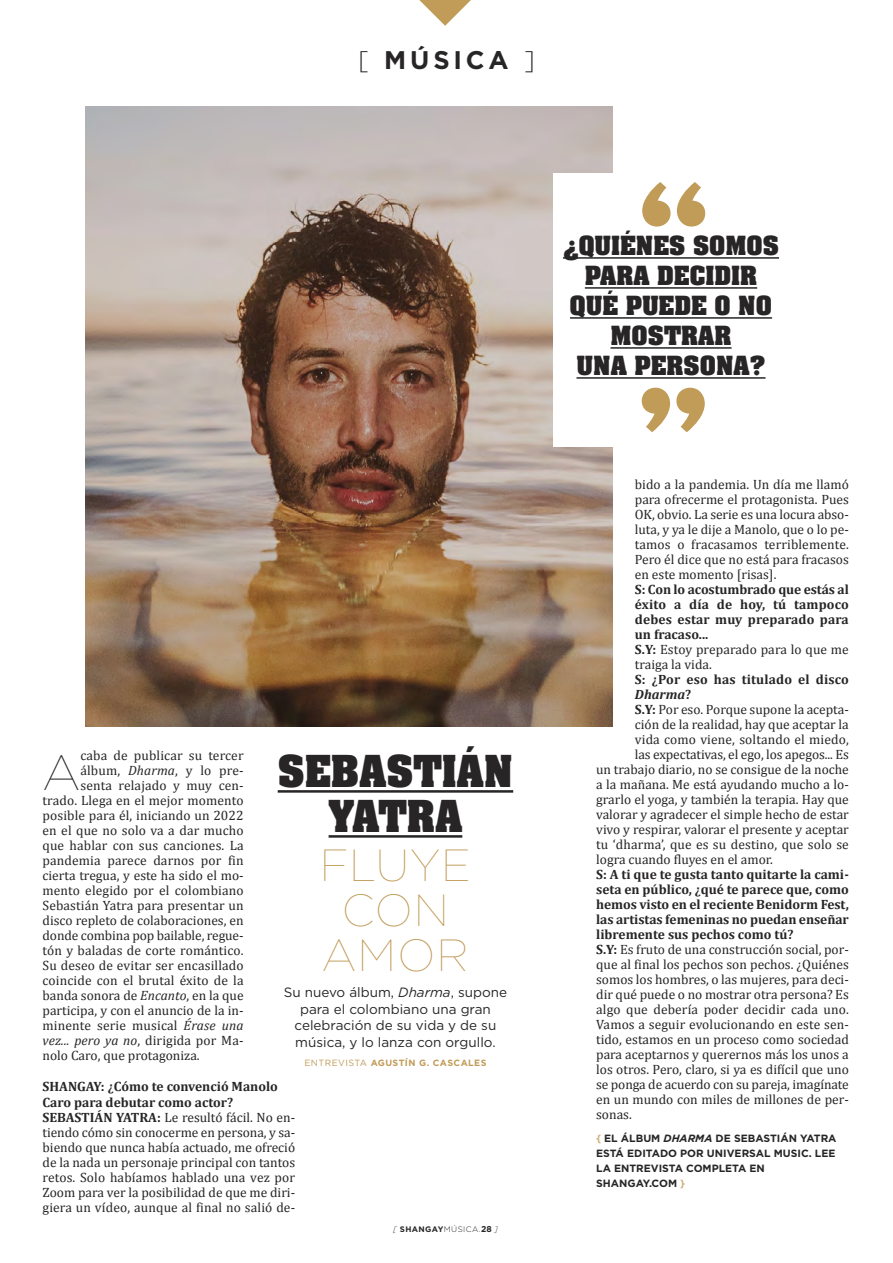
<style>
.page{position:relative;width:893px;height:1263px;background:#fff}
.page>*{position:absolute;margin:0;border:0;box-sizing:border-box;transform-origin:0 0}
.t1{font:700 135px "Aachen";color:#c19b58}
.t2{font:100 49.5px "Gotham";color:#272526}
.t3{font:100 45px/45px "Gotham";letter-spacing:.025em;color:#c19b58;text-align:center}
.t4{font:700 37.5px "Aachen";color:#272526}
.t5{font:700 25.5px "Gotham";letter-spacing:.15em;color:#272526}
.t6{font:700 22.5px "Aachen";color:#272526}
.t7{font:13.5px/15px "Cambria";color:#272526;text-align:justify}
.t8{font:700 13.5px/15px "Cambria";color:#272526}
.t9{font:13.5px/16.5px "Gotham";color:#272526;text-align:center}
.t10{font:700 10.5px/15px "Gotham";color:#272526}
.t11{font:700 9px "Gotham";letter-spacing:.05em;color:#c19b58}
.t12{font:700 7.95px "Gotham";letter-spacing:.05em;color:#272526}
.s1{font-weight:300}
.s2{font-style:italic}
.s3{font-weight:400}
.s4{font-weight:700}
.s5{font-weight:300;font-style:italic}
.s6{font-size:8.55px}
.s7{color:#ceaf7a}
</style>
<div class="page">
<img style="left:85px;top:106px;width:527px;height:621px">
<hr style="left:278px;top:790px;width:235px;height:3px;background:#272526">
<hr style="left:329px;top:835px;width:133px;height:3px;background:#272526">
<div style="left:553px;top:174px;width:157px;height:273px;background:#fff"></div>
<hr style="left:563px;top:257px;width:216px;height:2px;background:#272526">
<hr style="left:585px;top:287px;width:172px;height:2px;background:#272526">
<hr style="left:570px;top:317px;width:202px;height:2px;background:#272526">
<hr style="left:610px;top:347px;width:122px;height:2px;background:#272526">
<hr style="left:576px;top:377px;width:189px;height:2px;background:#272526">
<svg style="left:419px;top:0;width:52px;height:26px"></svg>
<p class="t5" style="left:358px;top:50px;width:178px"><span class="s1">[</span> MÚSICA <span class="s1">]</span></p>
<p class="t4" style="left:278px;top:755px;width:237px">SEBASTIÁN</p>
<p class="t4" style="left:329px;top:800px;width:135px">YATRA</p>
<p class="t3" style="left:320px;top:847px;width:153px">FLUYE<br>CON<br>AMOR</p>
<p class="t9" style="left:284px;top:985px;width:225px">Su nuevo álbum, <span class="s2">Dharma</span>, supone para el colombiano una gran celebración de su vida y de su música, y lo lanza con orgullo.</p>
<p class="t11" style="left:304px;top:1059px;width:184px"><span class="s3">ENTREVISTA</span> AGUSTÍN G. CASCALES</p>
<p class="t2" style="left:43px;top:755px;width:39px">A</p>
<p class="t7" style="left:80px;top:747px;width:165px">caba de publicar su tercer</p>
<p class="t7" style="left:80px;top:762px;width:165px">álbum, <span class="s2">Dharma</span>, y lo pre-</p>
<p class="t7" style="left:80px;top:777px;width:165px">senta relajado y muy cen-</p>
<p class="t7" style="left:43px;top:792px;width:203px">trado. Llega en el mejor momento</p>
<p class="t7" style="left:43px;top:807px;width:203px">posible para él, iniciando un 2022</p>
<p class="t7" style="left:43px;top:822px;width:203px">en el que no solo va a dar mucho</p>
<p class="t7" style="left:43px;top:837px;width:203px">que hablar con sus canciones. La</p>
<p class="t7" style="left:43px;top:852px;width:203px">pandemia parece darnos por fin</p>
<p class="t7" style="left:43px;top:867px;width:203px">cierta tregua, y este ha sido el mo-</p>
<p class="t7" style="left:43px;top:882px;width:203px">mento elegido por el colombiano</p>
<p class="t7" style="left:43px;top:897px;width:203px">Sebastián Yatra para presentar un</p>
<p class="t7" style="left:43px;top:912px;width:203px">disco repleto de colaboraciones, en</p>
<p class="t7" style="left:43px;top:927px;width:203px">donde combina pop bailable, regue-</p>
<p class="t7" style="left:43px;top:942px;width:203px">tón y baladas de corte romántico.</p>
<p class="t7" style="left:43px;top:957px;width:203px">Su deseo de evitar ser encasillado</p>
<p class="t7" style="left:43px;top:972px;width:203px">coincide con el brutal éxito de la</p>
<p class="t7" style="left:43px;top:987px;width:203px">banda sonora de <span class="s2">Encanto</span>, en la que</p>
<p class="t7" style="left:43px;top:1002px;width:203px">participa, y con el anuncio de la in-</p>
<p class="t7" style="left:43px;top:1017px;width:203px">minente serie musical <span class="s2">Érase una</span></p>
<p class="t7" style="left:43px;top:1032px;width:203px"><span class="s2">vez... pero ya no</span>, dirigida por Ma-</p>
<p class="t7" style="left:43px;top:1047px;width:159px">nolo Caro, que protagoniza.</p>
<p class="t8" style="left:43px;top:1078px;width:237px;line-height:16.2px">SHANGAY: ¿Cómo te convenció Manolo<br>Caro para debutar como actor?</p>
<p class="t7" style="left:43px;top:1109px;width:254px"><span class="s4">SEBASTIÁN YATRA:</span> Le resultó fácil. No en&shy;tiendo cómo sin conocerme en persona, y sa&shy;biendo que nunca había actuado, me ofreció de la nada un personaje principal con tantos retos. Solo habíamos hablado una vez por Zoom para ver la posibilidad de que me diri&shy;giera un vídeo, aunque al final no salió de-</p>
<p class="t12" style="left:393px;top:1226px;width:106px"><span class="s5">[</span> SHANGAY<span class="s1">MÚSICA.</span><span class="s6">28</span> <span class="s5">]</span></p>
<p class="t1" style="left:633px;top:184px;width:82px">“</p>
<p class="t6" style="left:563px;top:236px;width:217px">¿QUIÉNES SOMOS</p>
<p class="t6" style="left:585px;top:266px;width:174px">PARA DECIDIR</p>
<p class="t6" style="left:570px;top:296px;width:204px">QUÉ PUEDE O NO</p>
<p class="t6" style="left:610px;top:326px;width:123px">MOSTRAR</p>
<p class="t6" style="left:576px;top:356px;width:190px">UNA PERSONA?</p>
<p class="t1" style="left:714px;top:430px;width:82px;rotate:-180deg">“</p>
<p class="t7" style="left:635px;top:476px;width:216px">bido a la pandemia. Un día me llamó para ofrecerme el protagonista. Pues OK, obvio. La serie es una locura abso&shy;luta, y ya le dije a Manolo, que o lo pe&shy;tamos o fracasamos terriblemente.<br>Pero él dice que no está para fracasos en este momento [risas].</p>
<p class="t8" style="left:635px;top:581px;width:215px;text-align:justify">S: Con lo acostumbrado que estás al éxito a día de hoy, tú tampoco debes estar muy preparado para un fracaso...</p>
<p class="t7" style="left:635px;top:641px;width:215px"><span class="s4">S.Y:</span> Estoy preparado para lo que me traiga la vida.</p>
<p class="t8" style="left:635px;top:671px;width:215px">S: ¿Por eso has titulado el disco<br><span class="s2">Dharma</span>?</p>
<p class="t7" style="left:635px;top:701px;width:215px"><span class="s4">S.Y:</span> Por eso. Porque supone la acepta-</p>
<p class="t7" style="left:635px;top:716px;width:215px">ción de la realidad, hay que aceptar la</p>
<p class="t7" style="left:635px;top:731px;width:216px">vida como viene, soltando el miedo,</p>
<p class="t7" style="left:635px;top:746px;width:215px">las expectativas, el ego, los apegos... Es</p>
<p class="t7" style="left:596px;top:761px;width:254px">un trabajo diario, no se consigue de la noche</p>
<p class="t7" style="left:596px;top:776px;width:254px">a la mañana. Me está ayudando mucho a lo-</p>
<p class="t7" style="left:596px;top:791px;width:254px">grarlo el yoga, y también la terapia. Hay que</p>
<p class="t7" style="left:596px;top:806px;width:254px">valorar y agradecer el simple hecho de estar</p>
<p class="t7" style="left:596px;top:821px;width:254px">vivo y respirar, valorar el presente y aceptar</p>
<p class="t7" style="left:596px;top:836px;width:254px">tu ‘dharma’, que es su destino, que solo se</p>
<p class="t7" style="left:596px;top:851px;width:178px">logra cuando fluyes en el amor.</p>
<p class="t8" style="left:596px;top:866px;width:254px;text-align:justify">S: A ti que te gusta tanto quitarte la cami&shy;seta en público, ¿qué te parece que, como hemos visto en el reciente Benidorm Fest, las artistas femeninas no puedan enseñar libremente sus pechos como tú?</p>
<p class="t7" style="left:596px;top:941px;width:254px"><span class="s4">S.Y:</span> Es fruto de una construcción social, por&shy;que al final los pechos son pechos. ¿Quiénes somos los hombres, o las mujeres, para deci&shy;dir qué puede o no mostrar otra persona? Es algo que debería poder decidir cada uno.<br>Vamos a seguir evolucionando en este sen&shy;tido, estamos en un proceso como sociedad para aceptarnos y querernos más los unos a los otros. Pero, claro, si ya es difícil que uno se ponga de acuerdo con su pareja, imagínate en un mundo con miles de millones de per&shy;sonas.</p>
<p class="t10" style="left:596px;top:1131px;width:242px"><span class="s7">{</span> EL ÁLBUM <span class="s2">DHARMA</span> DE SEBASTIÁN YATRA<br>ESTÁ EDITADO POR UNIVERSAL MUSIC. LEE<br>LA ENTREVISTA COMPLETA EN<br>SHANGAY.COM <span class="s7">}</span></p>
</div>
